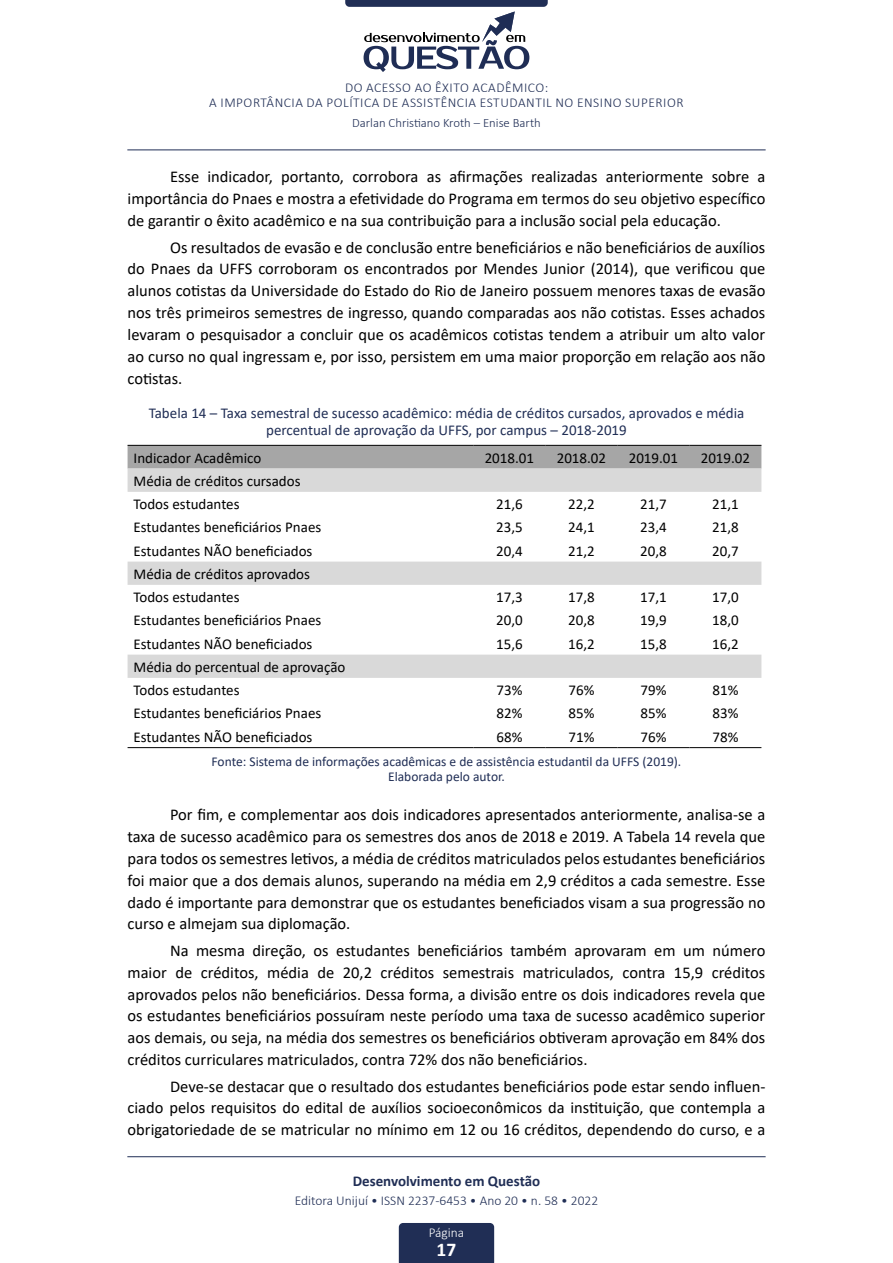
<style>
.page{position:relative;width:893px;height:1263px;background:#fff}
.page>*{position:absolute;margin:0;border:0;box-sizing:border-box;transform-origin:0 0}
.t1{font:700 19.5px "Calibri";color:#fff}
.t2{font:16.5px/21.9px "Calibri";color:#000;text-align:justify}
.t3{font:15px/23.2px "Calibri";color:#000}
.t4{font:15px/16.6px "Calibri";color:#202e55;text-align:center}
.t5{font:700 15px "Calibri";color:#202e55}
.t6{font:13.5px/15.1px "Calibri";color:#202e55;text-align:center}
.t7{font:300 13.5px/15px "Calibri";letter-spacing:.04em;color:#202e55;text-align:center}
.t8{font:300 13.5px "Calibri";color:#202e55}
.t9{font:300 13.5px "Calibri";color:#fff}
.t10{font:300 12.75px "Calibri";color:#202e55}
</style>
<div class="page">
<svg style="left:345px;top:0;width:203px;height:72px"></svg>
<hr style="left:127px;top:150px;width:639px;height:1px;background:#202e55">
<div style="left:399px;top:1223px;width:95px;height:40px;background:#202e55"></div>
<hr style="left:127px;top:1156px;width:639px;height:1px;background:#202e55">
<div style="left:128px;top:446px;width:633px;height:23px;background:#a6a6a6"></div>
<svg style="left:128px;top:469px;width:633px;height:209px"></svg>
<hr style="left:128px;top:445px;width:345px;height:1px;background:#000">
<hr style="left:473px;top:445px;width:72px;height:1px;background:#000">
<hr style="left:545px;top:445px;width:72px;height:1px;background:#000">
<hr style="left:617px;top:445px;width:72px;height:1px;background:#000">
<hr style="left:689px;top:445px;width:72px;height:1px;background:#000">
<hr style="left:128px;top:747px;width:345px;height:1px;background:#000">
<hr style="left:473px;top:747px;width:72px;height:1px;background:#000">
<hr style="left:545px;top:747px;width:72px;height:1px;background:#000">
<hr style="left:617px;top:747px;width:72px;height:1px;background:#000">
<hr style="left:689px;top:747px;width:72px;height:1px;background:#000">
<p class="t7" style="left:209px;top:80px;width:476px">DO ACESSO AO ÊXITO ACADÊMICO:<br>A IMPORTÂNCIA DA POLÍTICA DE ASSISTÊNCIA ESTUDANTIL NO ENSINO SUPERIOR</p>
<p class="t10" style="left:352px;top:115px;width:190px">Darlan Christiano Kroth – Enise Barth</p>
<p class="t2" style="left:128px;top:166px;width:639px;text-indent:43px">Esse indicador, portanto, corrobora as afirmações realizadas anteriormente sobre a importância do Pnaes e mostra a efetividade do Programa em termos do seu objetivo específico de garantir o êxito acadêmico e na sua contribuição para a inclusão social pela educação.</p>
<p class="t2" style="left:128px;top:236px;width:639px;text-indent:43px">Os resultados de evasão e de conclusão entre beneficiários e não beneficiários de auxílios do Pnaes da UFFS corroboram os encontrados por Mendes Junior (2014), que verificou que alunos cotistas da Universidade do Estado do Rio de Janeiro possuem menores taxas de evasão nos três primeiros semestres de ingresso, quando comparadas aos não cotistas. Esses achados levaram o pesquisador a concluir que os acadêmicos cotistas tendem a atribuir um alto valor ao curso no qual ingressam e, por isso, persistem em uma maior proporção em relação aos não cotistas.</p>
<p class="t4" style="left:149px;top:404px;width:597px">Tabela 14 – Taxa semestral de sucesso acadêmico: média de créditos cursados, aprovados e média percentual de aprovação da UFFS, por campus – 2018-2019</p>
<p class="t3" style="left:134px;top:446px;width:129px">Indicador Acadêmico</p>
<p class="t3" style="left:485px;top:446px;width:51px">2018.01</p>
<p class="t3" style="left:557px;top:446px;width:51px">2018.02</p>
<p class="t3" style="left:629px;top:446px;width:51px">2019.01</p>
<p class="t3" style="left:701px;top:446px;width:51px">2019.02</p>
<p class="t3" style="left:134px;top:469px;width:169px">Média de créditos cursados<br>Todos estudantes</p>
<p class="t3" style="left:496px;top:492px;width:28px">21,6</p>
<p class="t3" style="left:568px;top:492px;width:28px">22,2</p>
<p class="t3" style="left:640px;top:492px;width:28px">21,7</p>
<p class="t3" style="left:712px;top:492px;width:28px">21,1</p>
<p class="t3" style="left:134px;top:515px;width:189px">Estudantes beneficiários Pnaes</p>
<p class="t3" style="left:496px;top:515px;width:28px">23,5</p>
<p class="t3" style="left:568px;top:515px;width:28px">24,1</p>
<p class="t3" style="left:640px;top:515px;width:28px">23,4</p>
<p class="t3" style="left:712px;top:515px;width:28px">21,8</p>
<p class="t3" style="left:134px;top:539px;width:180px">Estudantes NÃO beneficiados</p>
<p class="t3" style="left:496px;top:539px;width:28px">20,4</p>
<p class="t3" style="left:568px;top:539px;width:28px">21,2</p>
<p class="t3" style="left:640px;top:539px;width:28px">20,8</p>
<p class="t3" style="left:712px;top:539px;width:28px">20,7</p>
<p class="t3" style="left:134px;top:562px;width:178px">Média de créditos aprovados<br>Todos estudantes</p>
<p class="t3" style="left:496px;top:585px;width:28px">17,3</p>
<p class="t3" style="left:568px;top:585px;width:28px">17,8</p>
<p class="t3" style="left:640px;top:585px;width:28px">17,1</p>
<p class="t3" style="left:712px;top:585px;width:28px">17,0</p>
<p class="t3" style="left:134px;top:608px;width:189px">Estudantes beneficiários Pnaes</p>
<p class="t3" style="left:496px;top:608px;width:28px">20,0</p>
<p class="t3" style="left:568px;top:608px;width:28px">20,8</p>
<p class="t3" style="left:640px;top:608px;width:28px">19,9</p>
<p class="t3" style="left:712px;top:608px;width:28px">18,0</p>
<p class="t3" style="left:134px;top:632px;width:180px">Estudantes NÃO beneficiados</p>
<p class="t3" style="left:496px;top:632px;width:28px">15,6</p>
<p class="t3" style="left:568px;top:632px;width:28px">16,2</p>
<p class="t3" style="left:640px;top:632px;width:28px">15,8</p>
<p class="t3" style="left:712px;top:632px;width:28px">16,2</p>
<p class="t3" style="left:134px;top:655px;width:213px">Média do percentual de aprovação<br>Todos estudantes</p>
<p class="t3" style="left:496px;top:678px;width:27px">73%</p>
<p class="t3" style="left:568px;top:678px;width:27px">76%</p>
<p class="t3" style="left:640px;top:678px;width:27px">79%</p>
<p class="t3" style="left:712px;top:678px;width:27px">81%</p>
<p class="t3" style="left:134px;top:701px;width:189px">Estudantes beneficiários Pnaes</p>
<p class="t3" style="left:496px;top:701px;width:27px">82%</p>
<p class="t3" style="left:568px;top:701px;width:27px">85%</p>
<p class="t3" style="left:640px;top:701px;width:27px">85%</p>
<p class="t3" style="left:712px;top:701px;width:27px">83%</p>
<p class="t3" style="left:134px;top:725px;width:180px">Estudantes NÃO beneficiados</p>
<p class="t3" style="left:496px;top:725px;width:27px">68%</p>
<p class="t3" style="left:568px;top:725px;width:27px">71%</p>
<p class="t3" style="left:640px;top:725px;width:27px">76%</p>
<p class="t3" style="left:712px;top:725px;width:27px">78%</p>
<p class="t6" style="left:212px;top:753px;width:471px">Fonte: Sistema de informações acadêmicas e de assistência estudantil da UFFS (2019).<br>Elaborada pelo autor.</p>
<p class="t2" style="left:128px;top:803px;width:639px;text-indent:43px">Por fim, e complementar aos dois indicadores apresentados anteriormente, analisa-se a taxa de sucesso acadêmico para os semestres dos anos de 2018 e 2019. A Tabela 14 revela que para todos os semestres letivos, a média de créditos matriculados pelos estudantes beneficiários foi maior que a dos demais alunos, superando na média em 2,9 créditos a cada semestre. Esse dado é importante para demonstrar que os estudantes beneficiados visam a sua progressão no curso e almejam sua diplomação.</p>
<p class="t2" style="left:128px;top:939px;width:639px;text-indent:43px">Na mesma direção, os estudantes beneficiários também aprovaram em um número maior de créditos, média de 20,2 créditos semestrais matriculados, contra 15,9 créditos aprovados pelos não beneficiários. Dessa forma, a divisão entre os dois indicadores revela que os estudantes beneficiários possuíram neste período uma taxa de sucesso acadêmico superior aos demais, ou seja, na média dos semestres os beneficiários obtiveram aprovação em 84% dos créditos curriculares matriculados, contra 72% dos não beneficiários.</p>
<p class="t2" style="left:128px;top:1075px;width:639px;text-indent:43px">Deve-se destacar que o resultado dos estudantes beneficiários pode estar sendo influen&shy;ciado pelos requisitos do edital de auxílios socioeconômicos da instituição, que contempla a obrigatoriedade de se matricular no mínimo em 12 ou 16 créditos, dependendo do curso, e a</p>
<p class="t5" style="left:353px;top:1170px;width:189px">Desenvolvimento em Questão</p>
<p class="t8" style="left:295px;top:1192px;width:305px">Editora Unijuí • ISSN 2237-6453 • Ano 20 • n. 58 • 2022</p>
<p class="t9" style="left:429px;top:1224px;width:37px">Página</p>
<p class="t1" style="left:437px;top:1236px;width:21px">17</p>
</div>
